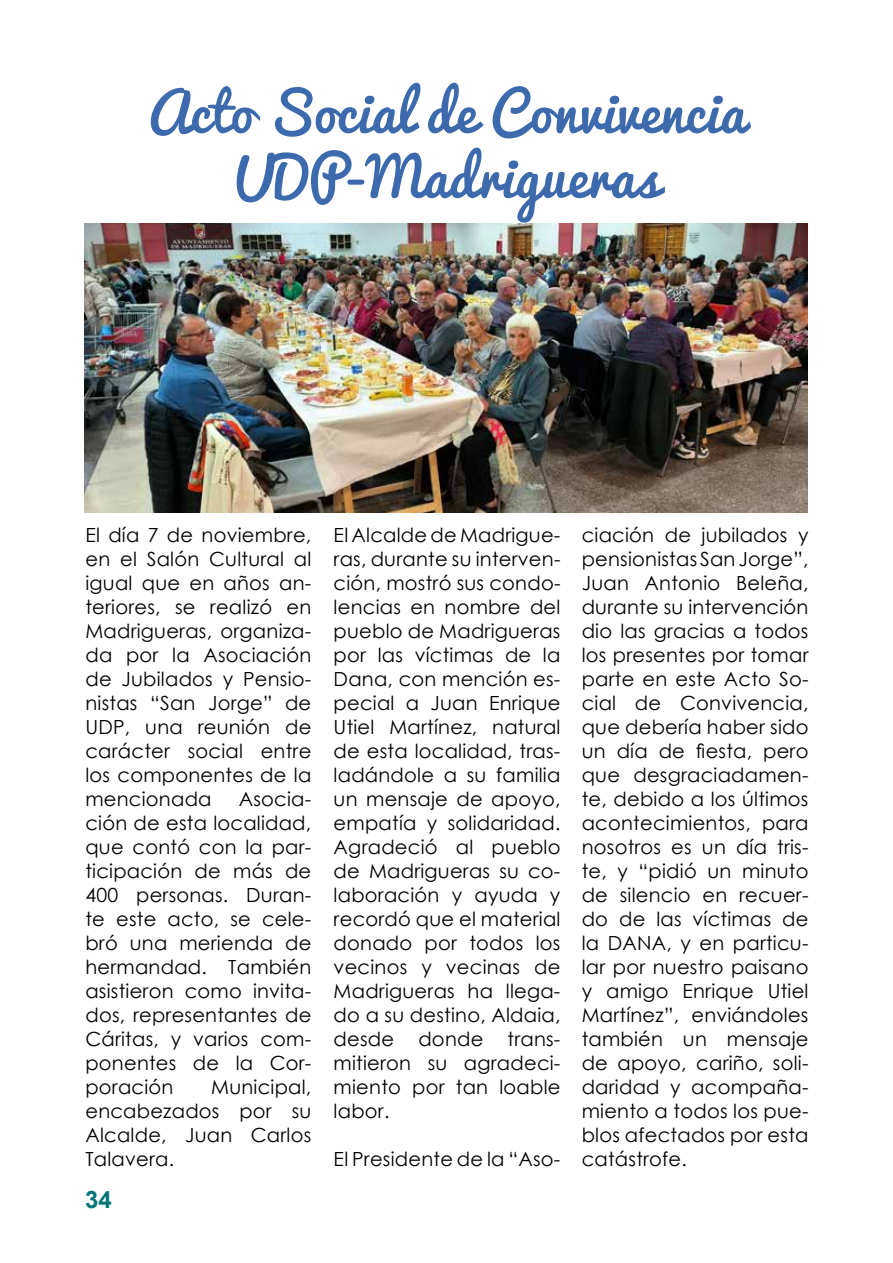
<style>
.page{position:relative;width:893px;height:1263px;background:#fff}
.page>*{position:absolute;margin:0;border:0;box-sizing:border-box;transform-origin:0 0}
.t1{font:54px/64.8px "Pacifico";letter-spacing:.005em;color:#3d6aad;text-align:center}
.t2{font:700 24px "Arial";color:#007576}
.t3{font:19.5px/24px "Century Gothic";letter-spacing:.01em;color:#000;text-align:justify}
</style>
<div class="page">
<img style="left:85px;top:223px;width:723px;height:289px">
<h1 class="t1" style="left:147px;top:79px;width:600px">Acto Social de Convivencia<br>UDP-Madrigueras</h1>
<p class="t3" style="left:85px;top:523px;width:227px">El día 7 de noviembre, en el Salón Cultural al igual que en años an&shy;teriores, se realizó en Madrigueras, organiza&shy;da por la Asociación de Jubilados y Pensio&shy;nistas “San Jorge” de UDP, una reunión de carácter social entre los componentes de la mencionada</p>
<p class="t3" style="left:85px;top:787px;width:227px;text-indent:153px">Asocia&shy;ción de esta localidad, que contó con la par&shy;ticipación de más de 400 personas. Duran&shy;te este acto, se cele&shy;bró una merienda de hermandad. También asistieron como invita&shy;dos, representantes de Cáritas, y varios com&shy;ponentes de la Cor&shy;poración</p>
<p class="t3" style="left:85px;top:1075px;width:227px;text-indent:126px">Municipal, encabezados por su Alcalde, Juan Carlos Talavera.</p>
<p class="t2" style="left:85px;top:1183px;width:28px">34</p>
<p class="t3" style="left:334px;top:523px;width:228px">El Alcalde de Madrigue&shy;ras, durante su interven&shy;ción, mostró sus condo&shy;lencias en nombre del pueblo de Madrigueras por las víctimas de la Dana, con mención es&shy;pecial a Juan Enrique Utiel Martínez, natural de esta localidad, tras&shy;ladándole a su familia un mensaje de apoyo, empatía y solidaridad.<br>Agradeció al pueblo de Madrigueras su co&shy;laboración y ayuda y recordó que el material donado por todos los vecinos y vecinas de Madrigueras ha llega&shy;do a su destino, Aldaia, desde donde trans&shy;mitieron su agradeci&shy;miento por tan loable labor.</p>
<p class="t3" style="left:334px;top:1147px;width:228px">El Presidente de la “Aso-</p>
<p class="t3" style="left:582px;top:523px;width:228px">ciación de jubilados y pensionistas San Jorge”, Juan Antonio Beleña, durante su intervención dio las gracias a todos los presentes por tomar parte en este Acto So&shy;cial de Convivencia, que debería haber sido un día de fiesta, pero que desgraciadamen&shy;te, debido a los últimos acontecimientos, para nosotros es un día tris&shy;te, y “pidió un minuto de silencio en recuer&shy;do de las víctimas de la DANA, y en particu&shy;lar por nuestro paisano y amigo Enrique Utiel Martínez”, enviándoles también un mensaje de apoyo, cariño, soli&shy;daridad y acompaña&shy;miento a todos los pue&shy;blos afectados por esta catástrofe.</p>
</div>
